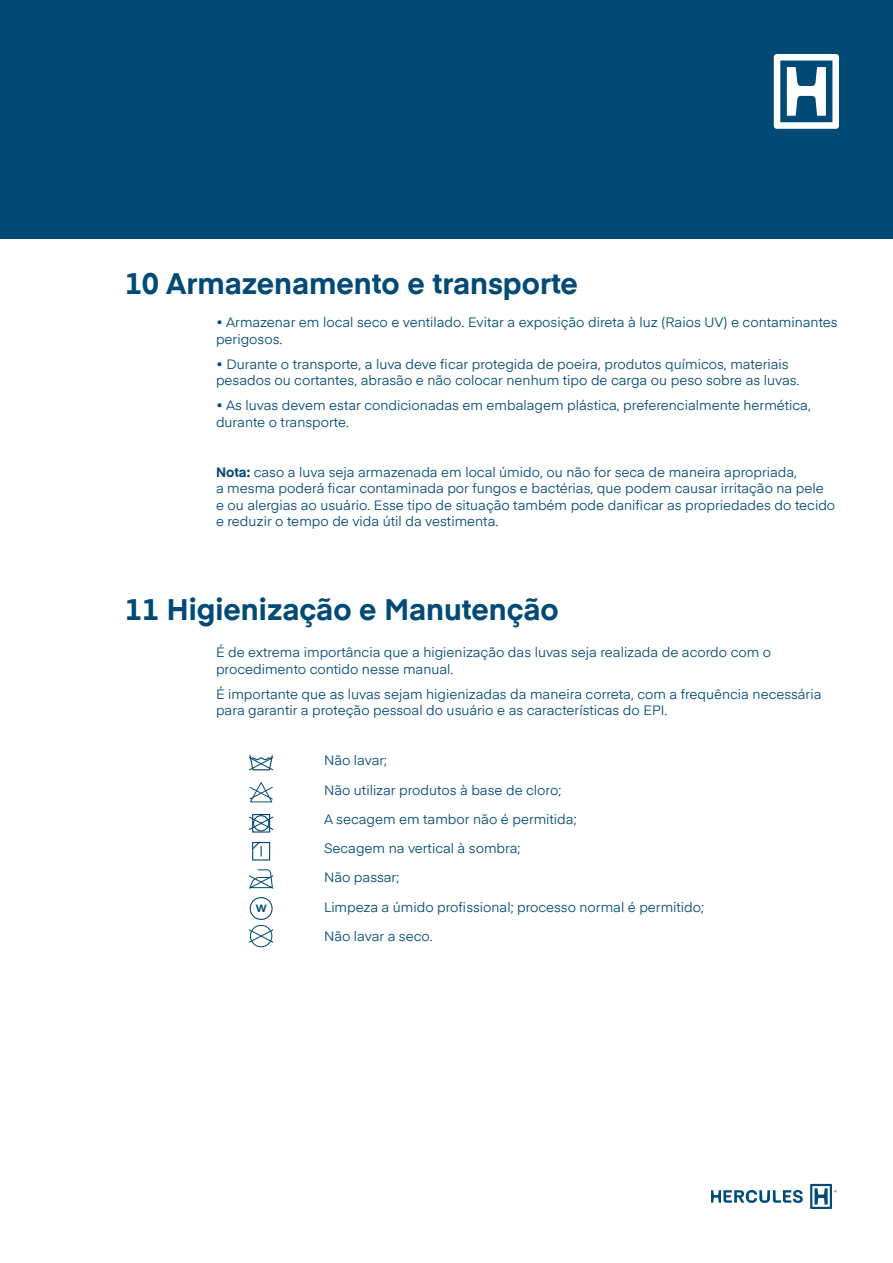
<style>
.page{position:relative;width:893px;height:1263px;background:#fff}
.page>*{position:absolute;margin:0;border:0;box-sizing:border-box;transform-origin:0 0}
.t1{font:700 29.7px "Eina 01";color:#004a75}
.t2{font:13.5px/16.5px "Eina 01";color:#004a75}
.t3{font:700 10.5px "Eina 01";color:#004a75}
.s1{font-weight:700}
</style>
<div class="page">
<div style="left:0;top:0;width:893px;height:238px;background:#004a75"></div>
<svg style="left:774px;top:54px;width:65px;height:75px"></svg>
<svg style="left:711px;top:1190px;width:92px;height:13px"></svg>
<svg style="left:810px;top:1184px;width:26px;height:25px"></svg>
<svg style="left:249px;top:782px;width:24px;height:20px"></svg>
<svg style="left:249px;top:869px;width:24px;height:20px"></svg>
<svg style="left:249px;top:925px;width:24px;height:22px"></svg>
<div style="left:250px;top:897px;width:23px;height:23px;border:1px solid #004a75;border-radius:50%"></div>
<div style="left:252px;top:842px;width:18px;height:18px;border:1px solid #004a75"></div>
<div style="left:252px;top:814px;width:18px;height:18px;border:1px solid #004a75"></div>
<svg style="left:252px;top:842px;width:10px;height:15px"></svg>
<svg style="left:249px;top:755px;width:25px;height:16px"></svg>
<svg style="left:249px;top:816px;width:25px;height:15px"></svg>
<h1 class="t1" style="left:125px;top:262px;width:455px">10 Armazenamento e transporte</h1>
<p class="t2" style="left:216px;top:313px;width:623px">• Armazenar em local seco e ventilado. Evitar a exposição direta à luz (Raios UV) e contaminantes perigosos.</p>
<p class="t2" style="left:216px;top:355px;width:585px">• Durante o transporte, a luva deve ficar protegida de poeira, produtos químicos, materiais pesados ou cortantes, abrasão e não colocar nenhum tipo de carga ou peso sobre as luvas.</p>
<p class="t2" style="left:216px;top:396px;width:596px">• As luvas devem estar condicionadas em embalagem plástica, preferencialmente hermética, durante o transporte.</p>
<p class="t2" style="left:216px;top:463px;width:621px"><span class="s1">Nota:</span> caso a luva seja armazenada em local úmido, ou não for seca de maneira apropriada,<br>a mesma poderá ficar contaminada por fungos e bactérias, que podem causar irritação na pele<br>e ou alergias ao usuário. Esse tipo de situação também pode danificar as propriedades do tecido e reduzir o tempo de vida útil da vestimenta.</p>
<h1 class="t1" style="left:125px;top:587px;width:436px">11 Higienização e Manutenção</h1>
<p class="t2" style="left:216px;top:643px;width:557px">É de extrema importância que a higienização das luvas seja realizada de acordo com o procedimento contido nesse manual.</p>
<p class="t2" style="left:216px;top:685px;width:607px">É importante que as luvas sejam higienizadas da maneira correta, com a frequência necessária para garantir a proteção pessoal do usuário e as características do EPI.</p>
<p class="t2" style="left:324px;top:745px;width:382px;line-height:29.2px">Não lavar;<br>Não utilizar produtos à base de cloro;<br>A secagem em tambor não é permitida;<br>Secagem na vertical à sombra;<br>Não passar;<br>Limpeza a úmido profissional; processo normal é permitido;<br>Não lavar a seco.</p>
<p class="t3" style="left:256px;top:901px;width:13px">W</p>
</div>
